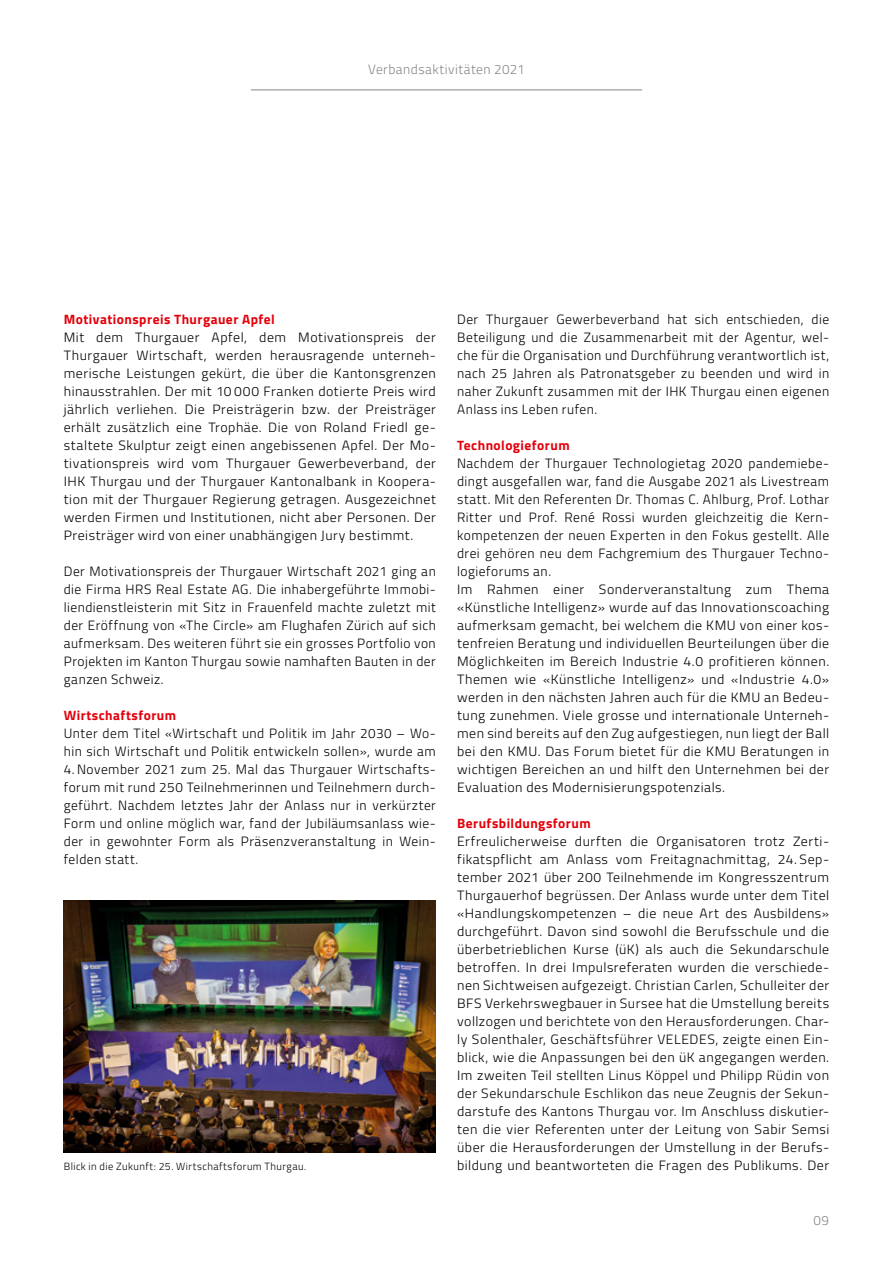
<style>
.page{position:relative;width:893px;height:1263px;background:#fff}
.page>*{position:absolute;margin:0;border:0;box-sizing:border-box;transform-origin:0 0}
.t1{font:300 13.5px/18px "Titillium Web";letter-spacing:.035em;color:#000;text-align:justify}
.t2{font:700 13.5px "Titillium Web";letter-spacing:.035em;color:#e3000b}
.t3{font:300 13.5px "Titillium Web";letter-spacing:.035em;color:#888787}
.t4{font:300 13.5px "Titillium Web";color:#868786}
.t5{font:300 10.5px "Titillium Web";letter-spacing:.04em;color:#000}
</style>
<div class="page">
<hr style="left:251px;top:90px;width:391px;height:1px;background:#888787">
<img style="left:64px;top:900px;width:372px;height:252px">
<p class="t3" style="left:368px;top:59px;width:158px">Verbandsaktivitäten 2021</p>
<p class="t2" style="left:64px;top:309px;width:212px">Motivationspreis Thurgauer Apfel</p>
<p class="t1" style="left:64px;top:328px;width:374px">Mit dem Thurgauer Apfel, dem Motivationspreis der Thurgauer Wirtschaft, werden herausragende unterneh&shy;merische Leistungen gekürt, die über die Kantonsgrenzen hinausstrahlen. Der mit 10 000 Franken dotierte Preis wird jährlich verliehen. Die Preisträgerin bzw. der Preisträger erhält zusätzlich eine Trophäe. Die von Roland Friedl ge&shy;staltete Skulptur zeigt einen angebissenen Apfel. Der Mo&shy;tivationspreis wird vom Thurgauer Gewerbeverband, der IHK Thurgau und der Thurgauer Kantonalbank in Koopera&shy;tion mit der Thurgauer Regierung getragen. Ausgezeichnet werden Firmen und Institutionen, nicht aber Personen. Der Preisträger wird von einer unabhängigen Jury bestimmt.</p>
<p class="t1" style="left:64px;top:562px;width:374px">Der Motivationspreis der Thurgauer Wirtschaft 2021 ging an die Firma HRS Real Estate AG. Die inhabergeführte Immobi&shy;liendienstleisterin mit Sitz in Frauenfeld machte zuletzt mit der Eröffnung von «The Circle» am Flughafen Zürich auf sich aufmerksam. Des weiteren führt sie ein grosses Portfolio von Projekten im Kanton Thurgau sowie namhaften Bauten in der ganzen Schweiz.</p>
<p class="t2" style="left:64px;top:705px;width:114px">Wirtschaftsforum</p>
<p class="t1" style="left:64px;top:724px;width:374px">Unter dem Titel «Wirtschaft und Politik im Jahr 2030 – Wo&shy;hin sich Wirtschaft und Politik entwickeln sollen», wurde am</p>
<p class="t1" style="left:64px;top:760px;width:374px;text-align:left">4. November 2021 zum 25. Mal das Thurgauer Wirtschafts&shy;forum mit rund 250 Teilnehmerinnen und Teilnehmern durch&shy;geführt. Nachdem letztes Jahr der Anlass nur in verkürzter Form und online möglich war, fand der Jubiläumsanlass wie&shy;der in gewohnter Form als Präsenzveranstaltung in Wein&shy;felden statt.</p>
<p class="t5" style="left:64px;top:1159px;width:244px">Blick in die Zukunft: 25. Wirtschaftsforum Thurgau.</p>
<p class="t1" style="left:457px;top:310px;width:374px">Der Thurgauer Gewerbeverband hat sich entschieden, die Beteiligung und die Zusammenarbeit mit der Agentur, wel&shy;che für die Organisation und Durchführung verantwortlich ist, nach 25 Jahren als Patronatsgeber zu beenden und wird in naher Zukunft zusammen mit der IHK Thurgau einen eigenen Anlass ins Leben rufen.</p>
<p class="t2" style="left:457px;top:435px;width:114px">Technologieforum</p>
<p class="t1" style="left:457px;top:454px;width:374px;text-align:left">Nachdem der Thurgauer Technologietag 2020 pandemiebe&shy;dingt ausgefallen war, fand die Ausgabe 2021 als Livestream statt. Mit den Referenten Dr. Thomas C. Ahlburg, Prof. Lothar Ritter und Prof. René Rossi wurden gleichzeitig die Kern&shy;kompetenzen der neuen Experten in den Fokus gestellt. Alle drei gehören neu dem Fachgremium des Thurgauer Techno&shy;logieforums an.<br>Im Rahmen einer Sonderveranstaltung zum Thema «Künstliche Intelligenz» wurde auf das Innovationscoaching aufmerksam gemacht, bei welchem die KMU von einer kos&shy;tenfreien Beratung und individuellen Beurteilungen über die Möglichkeiten im Bereich Industrie 4.0 profitieren können.<br>Themen wie «Künstliche Intelligenz» und «Industrie 4.0» werden in den nächsten Jahren auch für die KMU an Bedeu&shy;tung zunehmen. Viele grosse und internationale Unterneh&shy;men sind bereits auf den Zug aufgestiegen, nun liegt der Ball bei den KMU. Das Forum bietet für die KMU Beratungen in wichtigen Bereichen an und hilft den Unternehmen bei der Evaluation des Modernisierungspotenzials.</p>
<p class="t2" style="left:457px;top:813px;width:135px">Berufsbildungsforum</p>
<p class="t1" style="left:457px;top:832px;width:374px">Erfreulicherweise durften die Organisatoren trotz Zerti&shy;fikatspflicht am Anlass vom Freitagnachmittag, 24. Sep&shy;tember 2021 über 200 Teilnehmende im Kongresszentrum Thurgauerhof begrüssen. Der Anlass wurde unter dem Titel «Handlungskompetenzen – die neue Art des Ausbildens» durchgeführt. Davon sind sowohl die Berufsschule und die überbetrieblichen Kurse (üK) als auch die Sekundarschule betroffen. In drei Impulsreferaten wurden die verschiede&shy;nen Sichtweisen aufgezeigt. Christian Carlen, Schulleiter der BFS Verkehrswegbauer in Sursee hat die Umstellung bereits vollzogen und berichtete von den Herausforderungen. Char&shy;ly Solenthaler, Geschäftsführer VELEDES, zeigte einen Ein&shy;blick, wie die Anpassungen bei den üK angegangen werden.<br>Im zweiten Teil stellten Linus Köppel und Philipp Rüdin von der Sekundarschule Eschlikon das neue Zeugnis der Sekun&shy;darstufe des Kantons Thurgau vor. Im Anschluss diskutier&shy;ten die vier Referenten unter der Leitung von Sabir Semsi über die Herausforderungen der Umstellung in der Berufs&shy;bildung und beantworteten die Fragen des Publikums. Der</p>
<p class="t4" style="left:813px;top:1211px;width:17px">09</p>
</div>
